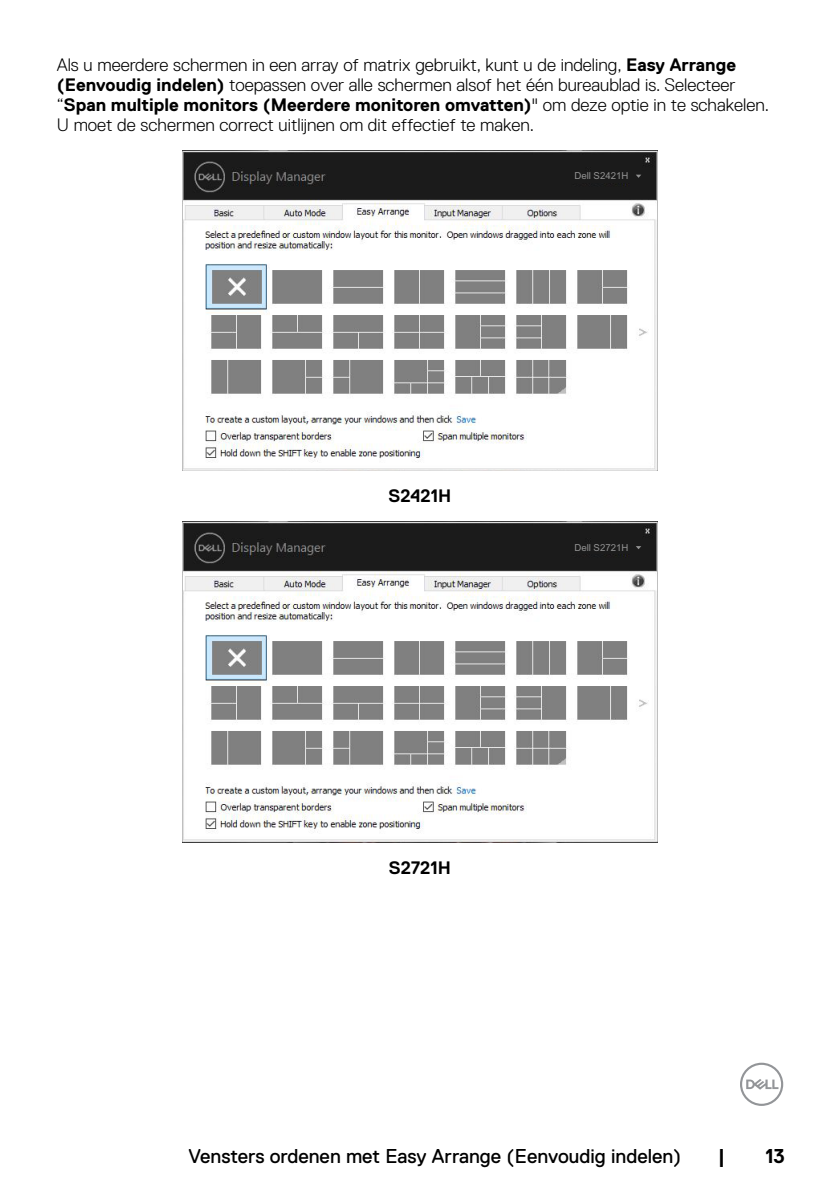
<style>
.page{position:relative;width:840px;height:1191px;background:#fff}
.page>*{position:absolute;margin:0;border:0;box-sizing:border-box;transform-origin:0 0}
.t1{font:20px "Dell Replica";color:#000}
.t2{font:700 20px "Dell Replica";color:#000}
.t3{font:300 18px/20px "Dell Replica";color:#000}
.t4{font:700 18px "Dell Replica";color:#000}
.t5{font:9.6px "Arial";color:#939393}
.s1{font-weight:700}
</style>
<div class="page">
<svg style="left:740px;top:1062px;width:42px;height:44px"></svg>
<img style="left:182px;top:150px;width:475px;height:320px">
<div style="left:539px;top:171px;width:103px;height:12px;background:#1b1b1b"></div>
<img style="left:182px;top:522px;width:475px;height:320px">
<div style="left:539px;top:543px;width:103px;height:11px;background:#1b1b1b"></div>
<svg style="left:636px;top:546px;width:5px;height:3px"></svg>
<p class="t3" style="left:57px;top:55px;width:713px">Als u meerdere schermen in een array of matrix gebruikt, kunt u de indeling, <span class="s1">Easy Arrange (Eenvoudig indelen)</span> toepassen over alle schermen alsof het één bureaublad is. Selecteer “<span class="s1">Span multiple monitors (Meerdere monitoren omvatten)</span>" om deze optie in te schakelen.<br>U moet de schermen correct uitlijnen om dit effectief te maken.</p>
<p class="t5" style="left:574px;top:170px;width:55px">Dell S2421H</p>
<p class="t4" style="left:388px;top:486px;width:64px">S2421H</p>
<p class="t4" style="left:388px;top:857px;width:64px">S2721H</p>
<p class="t5" style="left:574px;top:541px;width:55px">Dell S2721H</p>
<p class="t1" style="left:188px;top:1144px;width:494px">Vensters ordenen met Easy Arrange (Eenvoudig indelen)</p>
<p class="t2" style="left:717px;top:1144px;width:9px">|</p>
<p class="t2" style="left:765px;top:1144px;width:21px">13</p>
</div>
